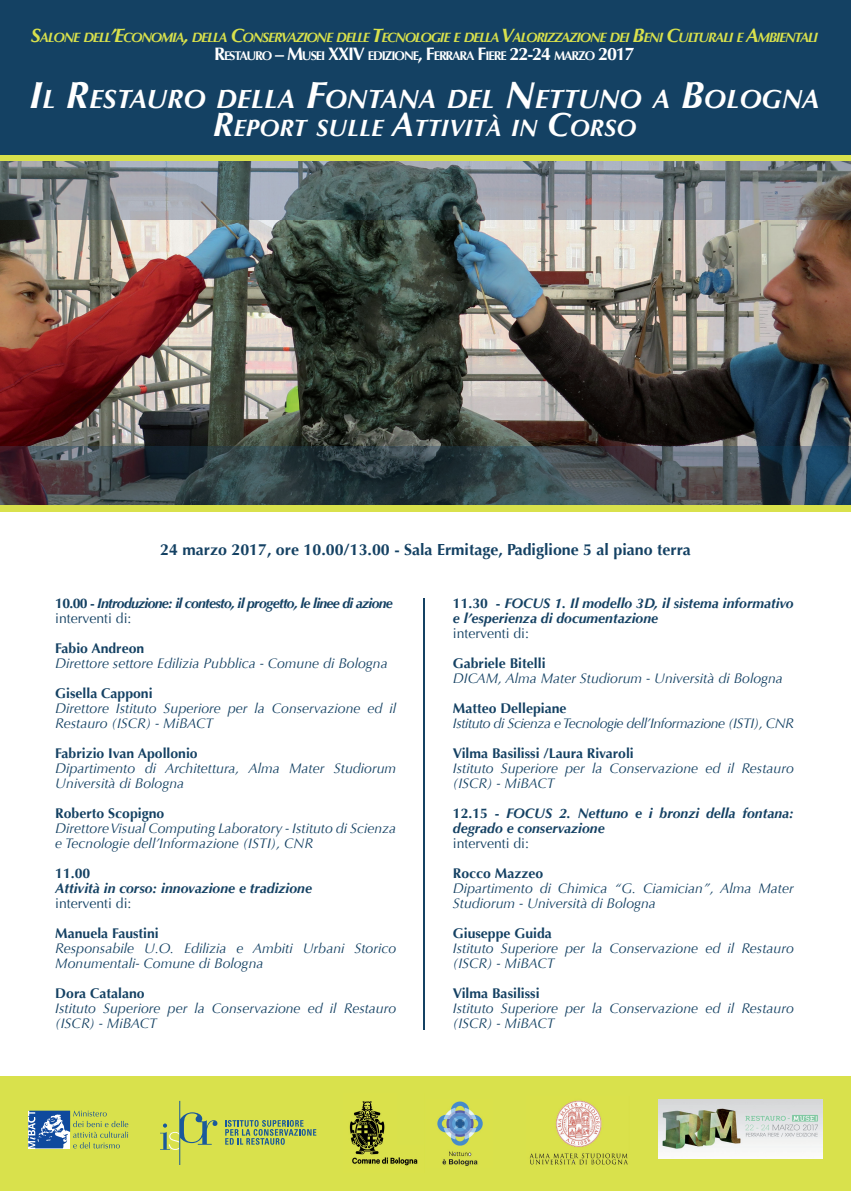
<style>
.page{position:relative;width:851px;height:1191px;background:#fff}
.page>*{position:absolute;margin:0;border:0;box-sizing:border-box;transform-origin:0 0}
.t1{font:italic 700 26.6px "Optima";color:#fff}
.t2{font:italic 700 23.8px "Optima";color:#fff}
.t3{font:700 16px "Optima";color:#144163}
.t4{font:italic 14px/15px "Optima";color:#144163}
.t5{font:700 14px "Optima";color:#144163}
.t6{font:italic 700 14px/15px "Optima";color:#144163}
.t7{font:italic 700 14px/15px "Optima";letter-spacing:-.05em;color:#144163}
.t8{font:italic 14px "Optima";letter-spacing:-.03em;color:#144163}
.t9{font:14px "Optima";color:#144163}
.t10{font:italic 700 13.6px "Optima";letter-spacing:-.085em;color:#d9e14c}
.t11{font:700 12.6px "Optima";letter-spacing:-.085em;color:#fff}
.s1{font-size:19.5px}
.s2{font-size:18px}
.s3{font-size:38px}
.s4{font-size:34px}
.s5{font-style:normal}
.s6{font-weight:400;font-style:normal}
</style>
<div class="page">
<div style="left:0;top:0;width:850px;height:155px;background:#144163"></div>
<div style="left:0;top:1062px;width:850px;height:129px;background:#d9e14c"></div>
<div style="left:0;top:505px;width:850px;height:571px;background:#fff"></div>
<hr style="left:423px;top:598px;width:1px;height:431px;background:#144163">
<svg style="left:28px;top:1110px;width:100px;height:38px"></svg>
<svg style="left:225px;top:1120px;width:91px;height:24px"></svg>
<svg style="left:160px;top:1100px;width:57px;height:64px"></svg>
<img style="left:349px;top:1101px;width:69px;height:65px">
<img style="left:437px;top:1101px;width:46px;height:65px">
<img style="left:529px;top:1100px;width:99px;height:64px">
<img style="left:658px;top:1099px;width:164px;height:59px">
<div style="left:0;top:155px;width:850px;height:357px;background:#d9e14c"></div>
<img style="left:0;top:220px;width:850px;height:227px">
<img style="left:0;top:162px;width:850px;height:58px">
<img style="left:0;top:447px;width:850px;height:58px">
<p class="t10" style="left:31px;top:29px;width:788px"><span class="s1">S</span>ALONE DELL<span class="s1">’E</span>CONOMIA<span class="s1">,</span> DELLA <span class="s1">C</span>ONSERVAZIONE DELLE <span class="s1">T</span>ECNOLOGIE E DELLA <span class="s1">V</span>ALORIZZAZIONE DEI <span class="s1">B</span>ENI <span class="s1">C</span>ULTURALI E <span class="s1">A</span>MBIENTALI</p>
<p class="t11" style="left:214px;top:48px;width:422px"><span class="s2">R</span>ESTAURO <span class="s2">– M</span>USEI <span class="s2">XXIV</span> EDIZIONE<span class="s2">, F</span>ERRARA <span class="s2">F</span>IERE <span class="s2">22-24</span> MARZO <span class="s2">2017</span></p>
<h1 class="t1" style="left:29px;top:83px;width:791px"><span class="s3">I</span>L <span class="s3">R</span>ESTAURO DELLA <span class="s3">F</span>ONTANA DEL <span class="s3">N</span>ETTUNO A <span class="s3">B</span>OLOGNA</h1>
<h2 class="t2" style="left:213px;top:113px;width:425px"><span class="s4">R</span>EPORT SULLE <span class="s4">A</span>TTIVITÀ IN <span class="s4">C</span>ORSO</h2>
<p class="t3" style="left:160px;top:540px;width:532px">24 marzo 2017, ore 10.00/13.00 - Sala Ermitage, Padiglione 5 al piano terra</p>
<p class="t7" style="left:55px;top:596px;width:339px"><span class="s5">10.00 -</span> Introduzione: il contesto, il progetto, le linee di azione <span class="s6">interventi di:</span></p>
<p class="t5" style="left:55px;top:640px;width:90px">Fabio Andreon</p>
<p class="t4" style="left:55px;top:656px;width:334px">Direttore settore Edilizia Pubblica - Comune di Bologna</p>
<p class="t5" style="left:55px;top:685px;width:99px">Gisella Capponi</p>
<p class="t4" style="left:55px;top:701px;width:342px">Direttore Istituto Superiore per la Conservazione ed il<br>Restauro (ISCR) - MiBACT</p>
<p class="t5" style="left:55px;top:745px;width:144px">Fabrizio Ivan Apollonio</p>
<p class="t4" style="left:55px;top:761px;width:342px">Dipartimento di Architettura, Alma Mater Studiorum<br>Università di Bologna</p>
<p class="t5" style="left:55px;top:805px;width:110px">Roberto Scopigno</p>
<p class="t4" style="left:55px;top:821px;width:342px">Direttore Visual Computing Laboratory - Istituto di Scienza e Tecnologie dell’Informazione (ISTI), CNR</p>
<p class="t5" style="left:55px;top:865px;width:37px">11.00</p>
<p class="t6" style="left:55px;top:881px;width:258px">Attività in corso: innovazione e tradizione</p>
<p class="t9" style="left:55px;top:895px;width:78px">interventi di:</p>
<p class="t5" style="left:55px;top:925px;width:105px">Manuela Faustini</p>
<p class="t4" style="left:55px;top:941px;width:342px">Responsabile U.O. Edilizia e Ambiti Urbani Storico<br>Monumentali- Comune di Bologna</p>
<p class="t5" style="left:55px;top:985px;width:91px">Dora Catalano</p>
<p class="t4" style="left:55px;top:1001px;width:342px">Istituto Superiore per la Conservazione ed il Restauro (ISCR) - MiBACT</p>
<p class="t6" style="left:453px;top:596px;width:342px"><span class="s5">11.30 -</span> FOCUS 1. Il modello 3D, il sistema informativo e l’esperienza di documentazione</p>
<p class="t9" style="left:453px;top:625px;width:78px">interventi di:</p>
<p class="t5" style="left:453px;top:655px;width:94px">Gabriele Bitelli</p>
<p class="t4" style="left:453px;top:671px;width:331px">DICAM, Alma Mater Studiorum - Università di Bologna</p>
<p class="t5" style="left:453px;top:700px;width:115px">Matteo Dellepiane</p>
<p class="t8" style="left:453px;top:715px;width:342px">Istituto di Scienza e Tecnologie dell’Informazione (ISTI), CNR</p>
<p class="t5" style="left:453px;top:745px;width:182px">Vilma Basilissi /Laura Rivaroli</p>
<p class="t4" style="left:453px;top:761px;width:342px">Istituto Superiore per la Conservazione ed il Restauro (ISCR) - MiBACT</p>
<p class="t6" style="left:453px;top:806px;width:342px"><span class="s5">12.15 -</span> FOCUS 2. Nettuno e i bronzi della fontana: degrado e conservazione</p>
<p class="t9" style="left:453px;top:835px;width:78px">interventi di:</p>
<p class="t5" style="left:453px;top:865px;width:92px">Rocco Mazzeo</p>
<p class="t4" style="left:453px;top:881px;width:342px">Dipartimento di Chimica “G. Ciamician”, Alma Mater<br>Studiorum - Università di Bologna</p>
<p class="t5" style="left:453px;top:925px;width:100px">Giuseppe Guida</p>
<p class="t4" style="left:453px;top:941px;width:342px">Istituto Superiore per la Conservazione ed il Restauro (ISCR) - MiBACT</p>
<p class="t5" style="left:453px;top:985px;width:88px">Vilma Basilissi</p>
<p class="t4" style="left:453px;top:1001px;width:342px">Istituto Superiore per la Conservazione ed il Restauro (ISCR) - MiBACT</p>
</div>
